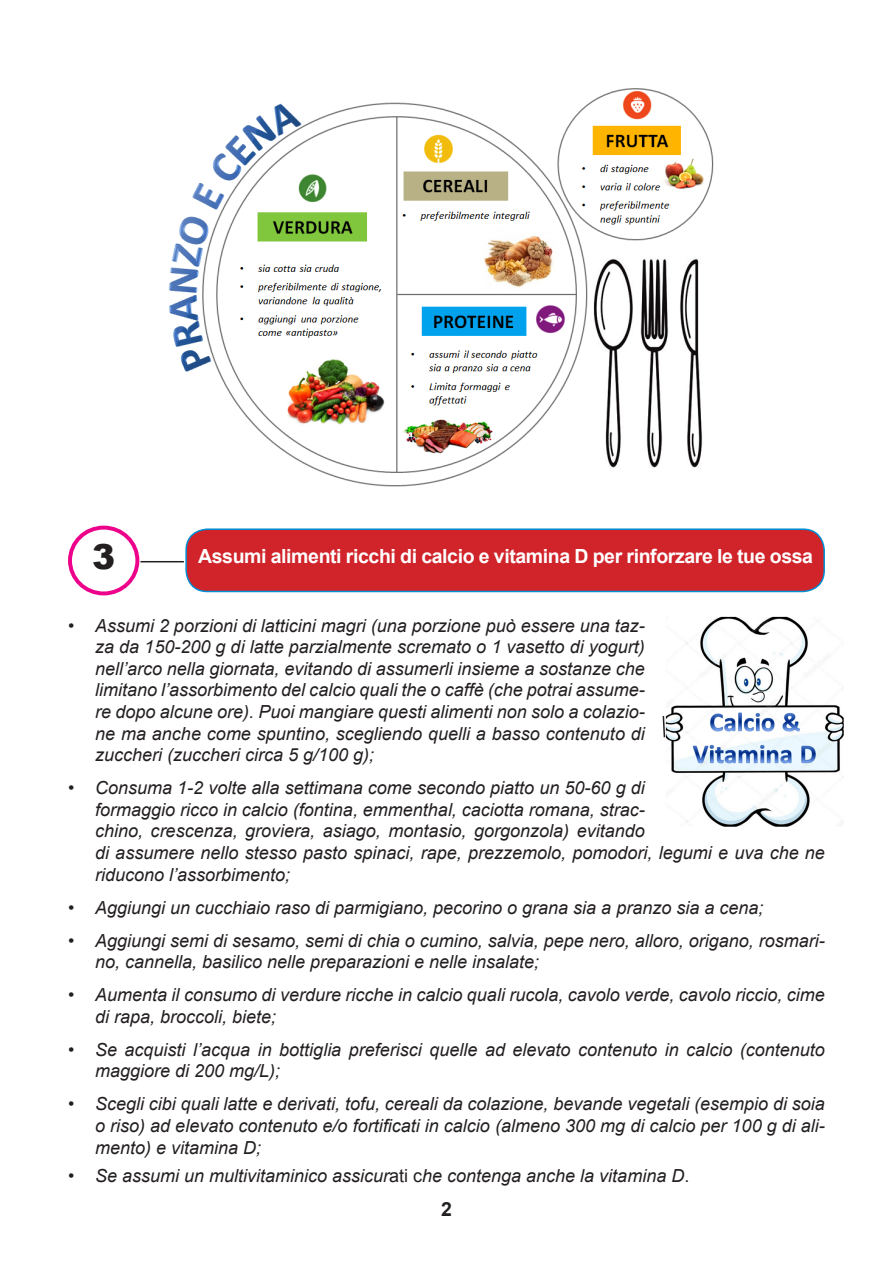
<style>
.page{position:relative;width:893px;height:1263px;background:#fff}
.page>*{position:absolute;margin:0;border:0;box-sizing:border-box;transform-origin:0 0}
.t1{font:900 34.5px "Arial";color:#231f20}
.t2{font:700 19.5px "Arial";letter-spacing:-.02em;color:#fff}
.t3{font:700 19.5px "Arial";color:#231f20}
.t4{font:italic 18px/21.6px "Arial";color:#231f20}
.s1{font-style:normal}
</style>
<div class="page">
<img style="left:666px;top:616px;width:178px;height:211px">
<img style="left:168px;top:88px;width:546px;height:399px">
<div style="left:68px;top:526px;width:71px;height:69px;border:4px solid #ed028c;border-radius:50%"></div>
<hr style="left:140px;top:561px;width:44px;height:1px;background:#231f20">
<div style="left:186px;top:529px;width:638px;height:62px;background:#d1232a;border-radius:21px"></div>
<div style="left:185px;top:528px;width:640px;height:64px;border:2px solid #008ed4;border-radius:21px"></div>
<svg style="left:662px;top:716px;width:4px;height:22px"></svg>
<p class="t1" style="left:92px;top:532px;width:25px">3</p>
<p class="t2" style="left:198px;top:544px;width:617px">Assumi alimenti ricchi di calcio e vitamina D per rinforzare le tue ossa</p>
<p class="t4" style="left:95px;top:615px;width:551px;text-align:justify;text-indent:-27px">• Assumi 2 porzioni di latticini magri (una porzione può essere una taz&shy;za da 150-200 g di latte parzialmente scremato o 1 vasetto di yogurt) nell’arco nella giornata, evitando di assumerli insieme a sostanze che limitano l’assorbimento del calcio quali the o caffè (che potrai assume&shy;re dopo alcune ore). Puoi mangiare questi alimenti non solo a colazio&shy;ne ma anche come spuntino, scegliendo quelli a basso contenuto di zuccheri (zuccheri circa 5 g/100 g);</p>
<p class="t4" style="left:95px;top:777px;width:731px;text-indent:-27px">• Consuma 1-2 volte alla settimana come secondo piatto un 50-60 g di<br>formaggio ricco in calcio (fontina, emmenthal, caciotta romana, strac-<br>chino, crescenza, groviera, asiago, montasio, gorgonzola) evitando<br>di assumere nello stesso pasto spinaci, rape, prezzemolo, pomodori, legumi e uva che ne riducono l’assorbimento;</p>
<p class="t4" style="left:68px;top:897px;width:697px">• Aggiungi un cucchiaio raso di parmigiano, pecorino o grana sia a pranzo sia a cena;</p>
<p class="t4" style="left:95px;top:930px;width:731px;text-indent:-27px">• Aggiungi semi di sesamo, semi di chia o cumino, salvia, pepe nero, alloro, origano, rosmari&shy;no, cannella, basilico nelle preparazioni e nelle insalate;</p>
<p class="t4" style="left:95px;top:984px;width:731px;text-indent:-27px">• Aumenta il consumo di verdure ricche in calcio quali rucola, cavolo verde, cavolo riccio, cime di rapa, broccoli, biete;</p>
<p class="t4" style="left:95px;top:1039px;width:731px;text-indent:-27px">• Se acquisti l’acqua in bottiglia preferisci quelle ad elevato contenuto in calcio (contenuto maggiore di 200 mg/L);</p>
<p class="t4" style="left:95px;top:1093px;width:731px;text-align:justify;text-indent:-27px">• Scegli cibi quali latte e derivati, tofu, cereali da colazione, bevande vegetali (esempio di soia o riso) ad elevato contenuto e/o fortificati in calcio (almeno 300 mg di calcio per 100 g di ali&shy;mento) e vitamina D;</p>
<p class="t4" style="left:68px;top:1165px;width:623px">• Se assumi un multivitaminico assicur<span class="s1">ati c</span>he contenga anche la vitamina D<span class="s1">.</span></p>
<p class="t3" style="left:441px;top:1196px;width:12px">2</p>
</div>
